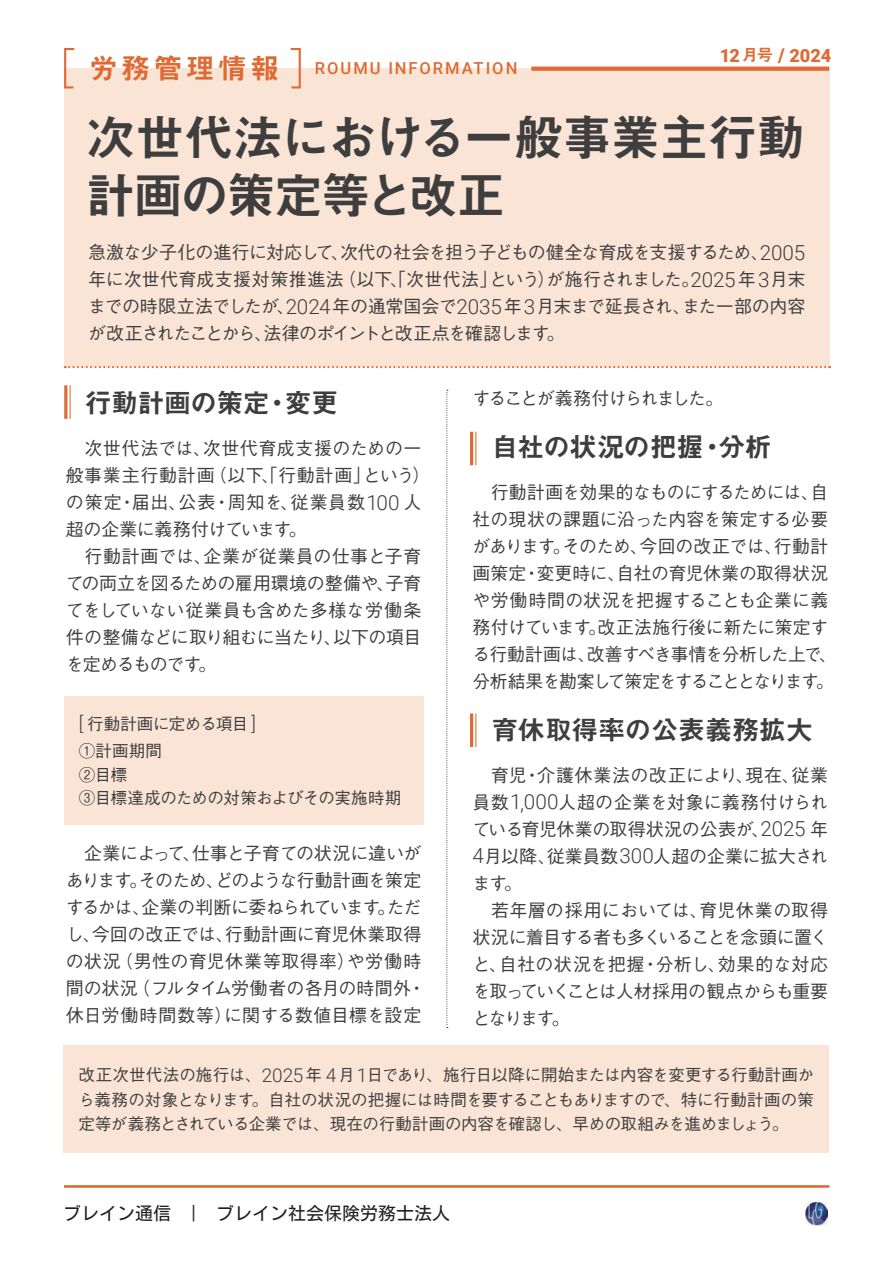
<style>
.page{position:relative;width:893px;height:1263px;background:#fff}
.page>*{position:absolute;margin:0;border:0;box-sizing:border-box;transform-origin:0 0}
.t1{font:49.5px/58.5px "Midashi Go Pr 6 N MB31 90 msp RKSJ H";letter-spacing:-.04em;color:#3e3e3f}
.t2{font:27px "Midashi Go Pr 6 N MB31 90 msp RKSJ H";letter-spacing:-.015em;color:#3e3e3f}
.t3{font:900 18.15px "Roboto";letter-spacing:-.01em;color:#de6b35}
.t4{font:18px/27px "Gothic BBB Pr 6 N Medium 90 msp RKSJ H";letter-spacing:-.015em;color:#3e3e3f}
.t5{font:18px "Motoya L Cedar W3 90 ms RKSJ H";color:#231f20}
.t6{font:18px "Gothic BBB Pr 6 N Medium 90 msp RKSJ H";letter-spacing:-.105em;color:#3e3e3f}
.t7{font:16.5px/24.5px "Gothic BBB Pr 6 N Medium 90 msp RKSJ H";letter-spacing:-.03em;color:#3e3e3f;text-align:justify}
.t8{font:500 16.5px "Roboto";letter-spacing:.12em;color:#de6b35}
.t9{font:16.5px/27.6px "Gothic BBB Pr 6 N Medium 90 msp RKSJ H";letter-spacing:.005em;color:#3e3e3f}
.s1{font-family:"Midashi Go Pr 6 N MB31 90 msp RKSJ H";font-weight:400;font-size:16.5px}
.s2{font-size:18.9px}
.s3{font-family:"Midashi Go Pr 6 N MB31 90 msp RKSJ H";font-weight:400;font-size:28.8px}
.s4{font-family:"Roboto";font-weight:300;font-size:20.7px}
.s5{font-family:"Roboto";font-weight:300;font-size:18.75px}
.s6{font-family:"Roboto";font-weight:300;font-size:20.55px}
.s7{font-family:"Roboto";font-weight:300;font-size:18.9px}
</style>
<div class="page">
<img style="left:805px;top:1202px;width:22px;height:23px">
<div style="left:64px;top:1046px;width:765px;height:107px;background:#fae4d5"></div>
<div style="left:64px;top:696px;width:360px;height:129px;background:#fae4d5"></div>
<div style="left:64px;top:69px;width:765px;height:298px;background:#fae4d5"></div>
<svg style="left:65px;top:366px;width:765px;height:2px"></svg>
<svg style="left:531px;top:67px;width:298px;height:4px"></svg>
<svg style="left:64px;top:48px;width:12px;height:41px"></svg>
<svg style="left:289px;top:48px;width:13px;height:41px"></svg>
<hr style="left:64px;top:1185px;width:765px;height:3px;background:#de6b35">
<hr style="left:70px;top:385px;width:1px;height:34px;background:#de6b35">
<hr style="left:64px;top:385px;width:3px;height:34px;background:#de6b35">
<svg style="left:446px;top:390px;width:2px;height:638px"></svg>
<hr style="left:475px;top:713px;width:1px;height:34px;background:#de6b35">
<hr style="left:470px;top:713px;width:3px;height:34px;background:#de6b35">
<hr style="left:475px;top:432px;width:1px;height:33px;background:#de6b35">
<hr style="left:470px;top:432px;width:3px;height:33px;background:#de6b35">
<p class="t3" style="left:720px;top:45px;width:113px">12<span class="s1">月号</span> <span class="s2">/</span> 2024</p>
<p class="t8" style="left:89px;top:58px;width:430px"><span class="s3">労務管理情報　</span>ROUMU INFORMATION</p>
<h1 class="t1" style="left:86px;top:115px;width:721px">次世代法における一般事業主行動計画の策定等と改正</h1>
<p class="t4" style="left:88px;top:242px;width:719px;text-align:justify">急激な少子化の進行に対応して、次代の社会を担う子どもの健全な育成を支援するため、<span class="s4">2005</span>年に次世代育成支援対策推進法（以下、「次世代法」という）が施行されました。<span class="s4">2025</span>年<span class="s4">3</span>月末までの時限立法でしたが、<span class="s4">2024</span>年の通常国会で<span class="s4">2035</span>年<span class="s4">3</span>月末まで延長され、また一部の内容が改正されたことから、法律のポイントと改正点を確認します。</p>
<h2 class="t2" style="left:85px;top:393px;width:255px">行動計画の策定・変更</h2>
<p class="t4" style="left:66px;top:437px;width:366px">　次世代法では、次世代育成支援のための一般事業主行動計画（以下、「行動計画」という）の策定・届出、公表・周知を、従業員数<span class="s4">100</span> 人超の企業に義務付けています。<br>　行動計画では、企業が従業員の仕事と子育ての両立を図るための雇用環境の整備や、子育てをしていない従業員も含めた多様な労働条件の整備などに取り組むに当たり、以下の項目を定めるものです。</p>
<p class="t9" style="left:79px;top:712px;width:179px"><span class="s5">[</span> 行動計画に定める項目 <span class="s5">]<br></span>①計画期間</p>
<p class="t7" style="left:79px;top:765px;width:324px;line-height:23.4px">②目標<br>③目標達成のための対策およびその実施時期</p>
<p class="t4" style="left:66px;top:842px;width:362px">　企業によって、仕事と子育ての状況に違いがあります。そのため、どのような行動計画を策定するかは、企業の判断に委ねられています。ただし、今回の改正では、行動計画に育児休業取得の状況（男性の育児休業等取得率）や労働時間の状況（フルタイム労働者の各月の時間外・休日労働時間数等）に関する数値目標を設定</p>
<p class="t6" style="left:472px;top:392px;width:252px">することが義務付けられました。</p>
<h2 class="t2" style="left:492px;top:437px;width:282px">自社の状況の把握・分析</h2>
<p class="t4" style="left:472px;top:481px;width:366px;text-align:center">行動計画を効果的なものにするためには、自<br>社の現状の課題に沿った内容を策定する必要があります。そのため、今回の改正では、行動計画策定・変更時に、自社の育児休業の取得状況や労働時間の状況を把握することも企業に義務付けています。改正法施行後に新たに策定する行動計画は、改善すべき事情を分析した上で、分析結果を勘案して策定をすることとなります。</p>
<h2 class="t2" style="left:492px;top:720px;width:323px">育休取得率の公表義務拡大</h2>
<p class="t4" style="left:472px;top:764px;width:357px">　育児・介護休業法の改正により、現在、従業員数<span class="s4">1</span><span class="s6">,</span><span class="s4">000</span>人超の企業を対象に義務付けられている育児休業の取得状況の公表が、<span class="s4">2025</span> 年<br><span class="s4">4</span>月以降、従業員数<span class="s4">300</span>人超の企業に拡大されます。<br>　若年層の採用においては、育児休業の取得状況に着目する者も多くいることを念頭に置くと、自社の状況を把握・分析し、効果的な対応を取っていくことは人材採用の観点からも重要となります。</p>
<p class="t7" style="left:79px;top:1065px;width:737px">改正次世代法の施行は、<span class="s7">2025</span>年 <span class="s7">4</span>月<span class="s7">1</span>日であり、施行日以降に開始または内容を変更する行動計画から義務の対象となります。自社の状況の把握には時間を要することもありますので、特に行動計画の策定等が義務とされている企業では、現在の行動計画の内容を確認し、早めの取組みを進めましょう。</p>
<p class="t5" style="left:63px;top:1204px;width:388px">ブレイン通信　|　ブレイン社会保険労務士法人</p>
</div>
